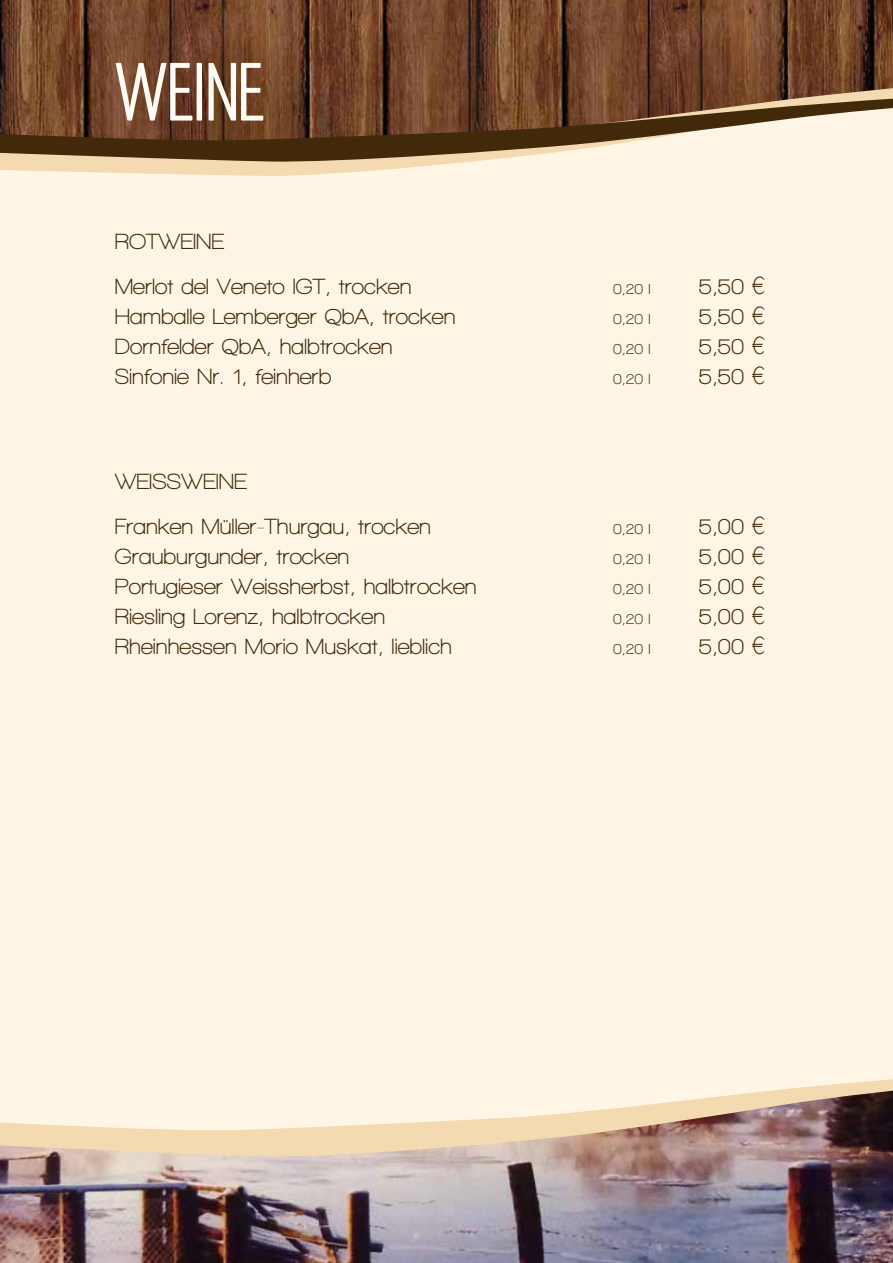
<style>
.page{position:relative;width:893px;height:1263px;background:#fff}
.page>*{position:absolute;margin:0;border:0;box-sizing:border-box;transform-origin:0 0}
.t1{font:condensed 85.35px "Santana";color:#fffbf5}
.t2{font:700 22.5px/45px "Walkway";color:#422909}
.t3{font:700 15px "Walkway";color:#422909}
</style>
<div class="page">
<img style="left:0;top:0;width:893px;height:87px">
<img style="left:0;top:1158px;width:893px;height:105px">
<div style="left:0;top:176px;width:893px;height:902px;background:#fff5e5"></div>
<svg style="left:0;top:87px;width:893px;height:89px;background:#bba087"></svg>
<svg style="left:0;top:98px;width:893px;height:65px;background:#896c51"></svg>
<svg style="left:0;top:1078px;width:893px;height:80px;background:#e0ccb8"></svg>
<svg style="left:752px;top:277px;width:12px;height:18px"></svg>
<svg style="left:752px;top:307px;width:12px;height:18px"></svg>
<svg style="left:752px;top:337px;width:12px;height:18px"></svg>
<svg style="left:752px;top:367px;width:12px;height:18px"></svg>
<svg style="left:752px;top:517px;width:12px;height:18px"></svg>
<svg style="left:752px;top:547px;width:12px;height:18px"></svg>
<svg style="left:752px;top:577px;width:12px;height:18px"></svg>
<svg style="left:752px;top:607px;width:12px;height:18px"></svg>
<svg style="left:752px;top:637px;width:12px;height:18px"></svg>
<h1 class="t1" style="left:115px;top:51px;width:151px">WEINE</h1>
<p class="t2" style="left:115px;top:219px;width:298px">ROTWEINE<br>Merlot del Veneto IGT, trocken</p>
<p class="t3" style="left:613px;top:281px;width:39px">0,20 l</p>
<p class="t2" style="left:699px;top:264px;width:47px">5,50</p>
<p class="t2" style="left:115px;top:294px;width:342px">Hamballe Lemberger QbA, trocken</p>
<p class="t3" style="left:613px;top:311px;width:39px">0,20 l</p>
<p class="t2" style="left:699px;top:294px;width:47px">5,50</p>
<p class="t2" style="left:115px;top:324px;width:279px">Dornfelder QbA, halbtrocken</p>
<p class="t3" style="left:613px;top:341px;width:39px">0,20 l</p>
<p class="t2" style="left:699px;top:324px;width:47px">5,50</p>
<p class="t2" style="left:115px;top:354px;width:218px">Sinfonie Nr. 1, feinherb</p>
<p class="t3" style="left:613px;top:371px;width:39px">0,20 l</p>
<p class="t2" style="left:699px;top:354px;width:47px">5,50</p>
<p class="t2" style="left:115px;top:459px;width:318px">WEISSWEINE<br>Franken Müller-Thurgau, trocken</p>
<p class="t3" style="left:613px;top:521px;width:39px">0,20 l</p>
<p class="t2" style="left:699px;top:504px;width:47px">5,00</p>
<p class="t2" style="left:115px;top:534px;width:236px">Grauburgunder, trocken</p>
<p class="t3" style="left:613px;top:551px;width:39px">0,20 l</p>
<p class="t2" style="left:699px;top:534px;width:47px">5,00</p>
<p class="t2" style="left:115px;top:564px;width:363px">Portugieser Weissherbst, halbtrocken</p>
<p class="t3" style="left:613px;top:581px;width:39px">0,20 l</p>
<p class="t2" style="left:699px;top:564px;width:47px">5,00</p>
<p class="t2" style="left:115px;top:594px;width:272px">Riesling Lorenz, halbtrocken</p>
<p class="t3" style="left:613px;top:611px;width:39px">0,20 l</p>
<p class="t2" style="left:699px;top:594px;width:47px">5,00</p>
<p class="t2" style="left:115px;top:624px;width:339px">Rheinhessen Morio Muskat, lieblich</p>
<p class="t3" style="left:613px;top:641px;width:39px">0,20 l</p>
<p class="t2" style="left:699px;top:624px;width:47px">5,00</p>
</div>
